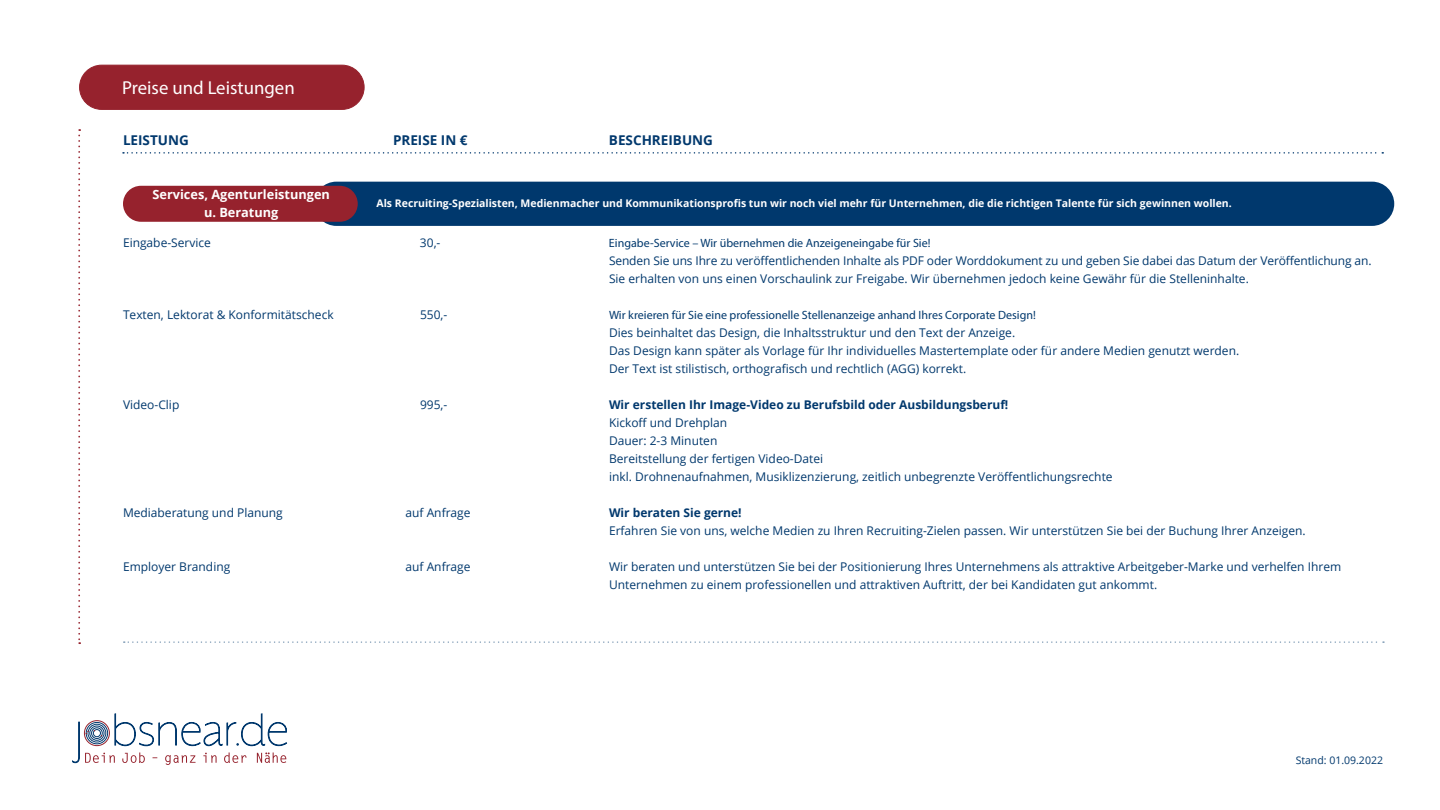
<style>
.page{position:relative;width:1440px;height:810px;background:#fff}
.page>*{position:absolute;margin:0;border:0;box-sizing:border-box;transform-origin:0 0}
.t1{font:18.75px "Myriad Pro";color:#fff}
.t2{font:700 13.5px "Open Sans";color:#00386d}
.t3{font:700 12.75px/18px "Open Sans";color:#fff;text-align:center}
.t4{font:12px/18px "Open Sans";color:#00386d}
.t5{font:12px "Myriad Pro";color:#00386d}
.t6{font:700 12px "Open Sans";color:#00386d}
.t7{font:700 10.5px "Open Sans";color:#fff}
.t8{font:10.5px "Open Sans";color:#00386d}
</style>
<div class="page">
<svg style="left:78px;top:129px;width:2px;height:515px"></svg>
<svg style="left:72px;top:713px;width:215px;height:52px"></svg>
<div style="left:314px;top:182px;width:1080px;height:44px;background:#00386d;border-radius:22px"></div>
<div style="left:123px;top:186px;width:235px;height:36px;background:#96222d;border-radius:18px"></div>
<svg style="left:124px;top:641px;width:1260px;height:2px"></svg>
<svg style="left:123px;top:152px;width:1260px;height:2px"></svg>
<div style="left:80px;top:65px;width:284px;height:44px;background:#96222d;border-radius:22px"></div>
<div style="left:79px;top:65px;width:285px;height:45px;border:1px solid #96222d;border-radius:22px"></div>
<h1 class="t1" style="left:122px;top:76px;width:174px">Preise und Leistungen</h1>
<p class="t2" style="left:123px;top:131px;width:67px">LEISTUNG</p>
<p class="t2" style="left:393px;top:131px;width:76px">PREISE IN €</p>
<p class="t2" style="left:609px;top:131px;width:105px">BESCHREIBUNG</p>
<p class="t3" style="left:152px;top:185px;width:179px">Services, Agenturleistungen u. Beratung</p>
<p class="t7" style="left:376px;top:196px;width:857px">Als Recruiting-Spezialisten, Medienmacher und Kommunikationsprofis tun wir noch viel mehr für Unternehmen, die die richtigen Talente für sich gewinnen wollen.</p>
<p class="t4" style="left:123px;top:233px;width:89px">Eingabe-Service</p>
<p class="t4" style="left:420px;top:233px;width:22px">30,-</p>
<p class="t5" style="left:609px;top:235px;width:323px">Eingabe-Service – Wir übernehmen die Anzeigeneingabe für Sie!</p>
<p class="t4" style="left:609px;top:251px;width:764px">Senden Sie uns Ihre zu veröffentlichenden Inhalte als PDF oder Worddokument zu und geben Sie dabei das Datum der Veröffentlichung an.<br>Sie erhalten von uns einen Vorschaulink zur Freigabe. Wir übernehmen jedoch keine Gewähr für die Stelleninhalte.</p>
<p class="t4" style="left:123px;top:305px;width:212px">Texten, Lektorat &amp; Konformitätscheck</p>
<p class="t4" style="left:420px;top:305px;width:29px">550,-</p>
<p class="t5" style="left:609px;top:307px;width:428px">Wir kreieren für Sie eine professionelle Stellenanzeige anhand Ihres Corporate Design!</p>
<p class="t4" style="left:609px;top:323px;width:632px">Dies beinhaltet das Design, die Inhaltsstruktur und den Text der Anzeige.<br>Das Design kann später als Vorlage für Ihr individuelles Mastertemplate oder für andere Medien genutzt werden.<br>Der Text ist stilistisch, orthografisch und rechtlich (AGG) korrekt.</p>
<p class="t4" style="left:123px;top:395px;width:58px">Video-Clip</p>
<p class="t4" style="left:420px;top:395px;width:29px">995,-</p>
<p class="t6" style="left:609px;top:396px;width:401px">Wir erstellen Ihr Image-Video zu Berufsbild oder Ausbildungsberuf!</p>
<p class="t4" style="left:609px;top:413px;width:505px">Kickoff und Drehplan<br>Dauer: 2-3 Minuten<br>Bereitstellung der fertigen Video-Datei<br>inkl. Drohnenaufnahmen, Musiklizenzierung, zeitlich unbegrenzte Veröffentlichungsrechte</p>
<p class="t4" style="left:123px;top:503px;width:161px">Mediaberatung und Planung</p>
<p class="t4" style="left:405px;top:503px;width:67px">auf Anfrage</p>
<p class="t6" style="left:609px;top:504px;width:134px">Wir beraten Sie gerne!</p>
<p class="t4" style="left:609px;top:521px;width:698px">Erfahren Sie von uns, welche Medien zu Ihren Recruiting-Zielen passen. Wir unterstützen Sie bei der Buchung Ihrer Anzeigen.</p>
<p class="t4" style="left:123px;top:557px;width:109px">Employer Branding</p>
<p class="t4" style="left:405px;top:557px;width:67px">auf Anfrage</p>
<p class="t4" style="left:609px;top:557px;width:734px">Wir beraten und unterstützen Sie bei der Positionierung Ihres Unternehmens als attraktive Arbeitgeber-Marke und verhelfen Ihrem<br>Unternehmen zu einem professionellen und attraktiven Auftritt, der bei Kandidaten gut ankommt.</p>
<p class="t8" style="left:1296px;top:753px;width:89px">Stand: 01.09.2022</p>
</div>
